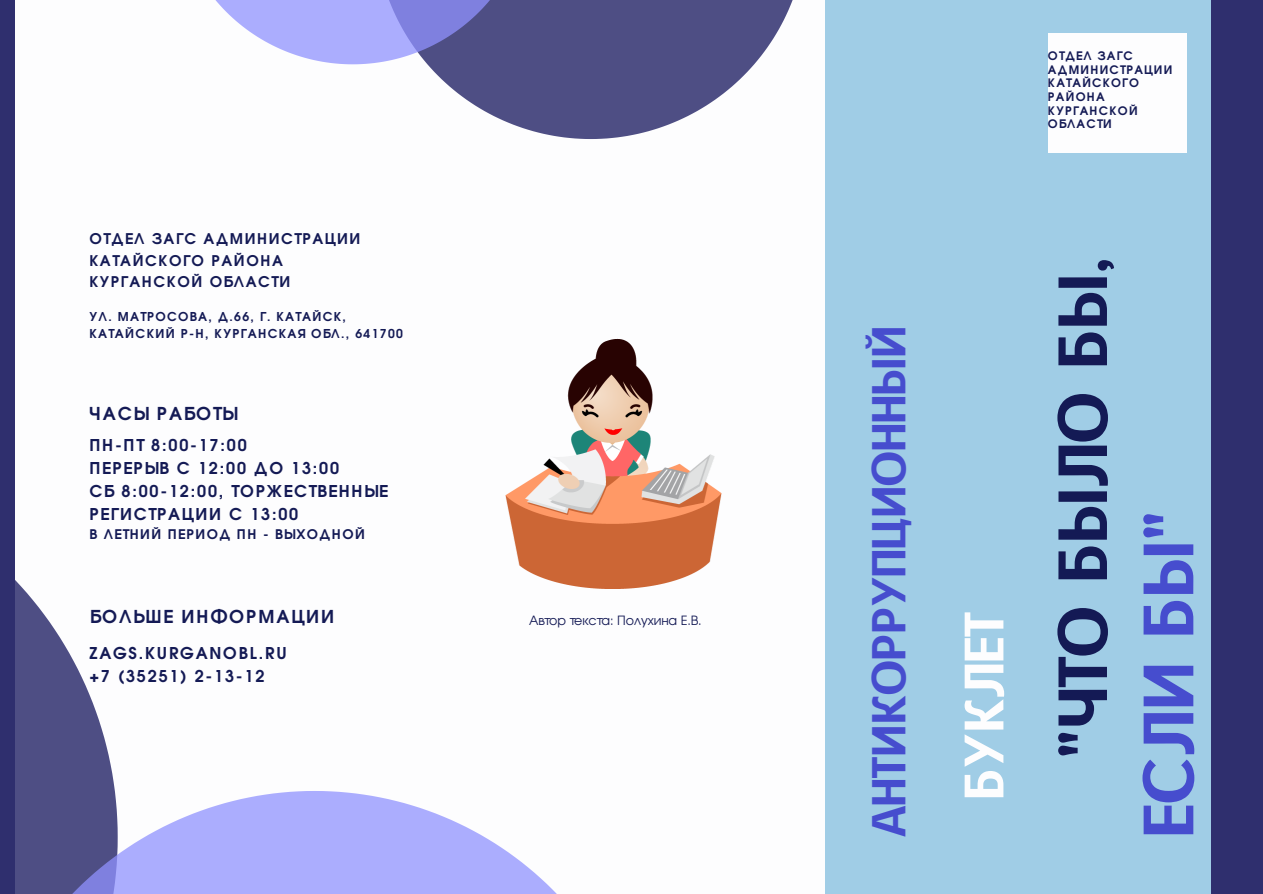
<style>
.page{position:relative;width:1263px;height:894px;background:#fff}
.page>*{position:absolute;margin:0;border:0;box-sizing:border-box;transform-origin:0 0}
.t1{font:69px "CAT Neuzeit";color:#464dce}
.t2{font:67.35px "CAT Neuzeit";color:#141a55}
.t3{font:53.85px "CAT Neuzeit";color:#fdfdfe}
.t4{font:46.35px "CAT Neuzeit";color:#464dce}
.t5{font:700 17.7px "Te X Gyre Adventor";letter-spacing:.11em;color:#141a55}
.t6{font:700 16.2px/23.1px "Te X Gyre Adventor";letter-spacing:.11em;color:#141a55}
.t7{font:700 14.7px/21.3px "Te X Gyre Adventor";letter-spacing:.11em;color:#141a55}
.t8{font:700 13.2px "Te X Gyre Adventor";letter-spacing:.11em;color:#141a55}
.t9{font:12.75px "Te X Gyre Adventor";color:#141a55}
.t10{font:700 12.15px/17.5px "Te X Gyre Adventor";letter-spacing:.11em;color:#141a55}
.t11{font:700 11.7px/13.6px "Te X Gyre Adventor";letter-spacing:.11em;color:#141a55}
</style>
<div class="page">
<div style="left:0;top:0;width:1263px;height:893px;background:#2f2f6e"></div>
<div style="left:825px;top:0;width:385px;height:893px;background:#a0cde6"></div>
<div style="left:16px;top:0;width:808px;height:893px;background:#fdfdfe"></div>
<svg style="left:15px;top:463px;width:100px;height:327px"></svg>
<svg style="left:15px;top:790px;width:541px;height:103px;fill:#abadfe"></svg>
<svg style="left:427px;top:0;width:366px;height:139px;fill:#4e4e84"></svg>
<div style="left:1048px;top:33px;width:138px;height:119px;background:#fdfdfe"></div>
<svg style="left:215px;top:0;width:316px;height:64px"></svg>
<img style="left:505px;top:338px;width:217px;height:251px">
<p class="t7" style="left:89px;top:227px;width:272px">ОТДЕЛ ЗАГС АДМИНИСТРАЦИИ<br>КАТАЙСКОГО РАЙОНА<br>КУРГАНСКОЙ ОБЛАСТИ</p>
<p class="t10" style="left:89px;top:306px;width:315px">УЛ. МАТРОСОВА, Д.66, Г. КАТАЙСК,<br>КАТАЙСКИЙ Р-Н, КУРГАНСКАЯ ОБЛ., 641700</p>
<p class="t5" style="left:89px;top:398px;width:149px">ЧАСЫ РАБОТЫ</p>
<p class="t6" style="left:89px;top:431px;width:159px">ПН-ПТ 8:00-17:00</p>
<p class="t6" style="left:89px;top:454px;width:251px">ПЕРЕРЫВ С 12:00 ДО 13:00</p>
<p class="t6" style="left:89px;top:477px;width:300px">СБ 8:00-12:00, ТОРЖЕСТВЕННЫЕ<br>РЕГИСТРАЦИИ С 13:00</p>
<p class="t8" style="left:89px;top:522px;width:277px">В ЛЕТНИЙ ПЕРИОД ПН - ВЫХОДНОЙ</p>
<p class="t5" style="left:90px;top:601px;width:246px">БОЛЬШЕ ИНФОРМАЦИИ</p>
<p class="t6" style="left:89px;top:639px;width:199px">ZAGS.KURGANOBL.RU</p>
<p class="t6" style="left:89px;top:663px;width:177px">+7 (35251) 2-13-12</p>
<p class="t9" style="left:529px;top:610px;width:174px">Автор текста: Полухина Е.В.</p>
<p class="t4" style="left:860px;top:836px;width:512px;rotate:-90deg">АНТИКОРРУПЦИОННЫЙ</p>
<p class="t11" style="left:1048px;top:48px;width:126px">ОТДЕЛ ЗАГС<br>АДМИНИСТРАЦИИ<br>КАТАЙСКОГО<br>РАЙОНА<br>КУРГАНСКОЙ<br>ОБЛАСТИ</p>
<p class="t3" style="left:951px;top:798px;width:188px;rotate:-90deg">БУКЛЕТ</p>
<p class="t2" style="left:1041px;top:759px;width:505px;rotate:-90deg">"ЧТО БЫЛО БЫ,</p>
<p class="t1" style="left:1126px;top:836px;width:329px;rotate:-90deg">ЕСЛИ БЫ"</p>
</div>
